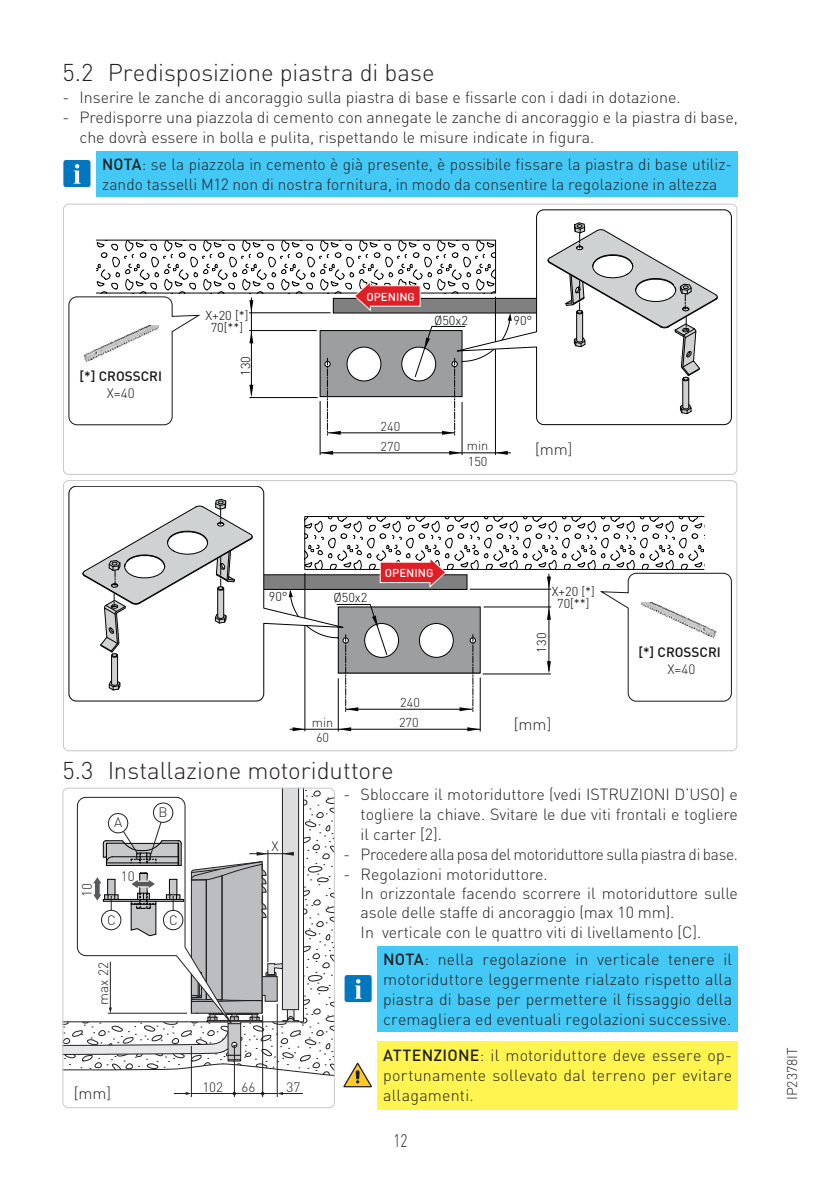
<style>
.page{position:relative;width:840px;height:1191px;background:#fff}
.page>*{position:absolute;margin:0;border:0;box-sizing:border-box;transform-origin:0 0}
.t1{font:300 24px "DIN Pro";letter-spacing:-.005em;color:#231f20}
.t2{font:300 18px "DIN Pro";color:#231f20;scale:.75 1}
.t3{font:300 16px/20px "DIN Pro";color:#231f20}
.t4{font:300 16px "DIN Pro";letter-spacing:-.02em;color:#231f20}
.t5{font:300 14px "DIN Pro";color:#231f20}
.t6{font:300 13.6px "DIN Pro";color:#231f20}
.t7{font:500 13.4px "DIN Pro";color:#161618}
.t8{font:300 13.4px "DIN Pro";color:#161618}
.t9{font:300 12.8px/12.4px "DIN Pro";color:#010202;text-align:center}
.t10{font:300 12.8px/15.4px "DIN Pro";color:#19161a}
.t11{font:500 11.4px "DIN Pro";color:#fff}
.s1{font-weight:500}
</style>
<div class="page">
<div style="left:63px;top:159px;width:28px;height:29px;background:#0077bf;border-radius:3px"></div>
<div style="left:62px;top:159px;width:29px;height:29px;border:1px solid #fff;border-radius:3px"></div>
<svg style="left:73px;top:164px;width:8px;height:20px"></svg>
<div style="left:96px;top:151px;width:641px;height:45px;background:#44c8f5"></div>
<svg style="left:98px;top:242px;width:356px;height:49px"></svg>
<hr style="left:249px;top:330px;width:67px;height:1px;background:#010202">
<hr style="left:249px;top:312px;width:81px;height:1px;background:#010202">
<hr style="left:251px;top:298px;width:1px;height:96px;background:#010202">
<hr style="left:249px;top:397px;width:68px;height:1px;background:#010202">
<svg style="left:249px;top:385px;width:4px;height:12px"></svg>
<svg style="left:249px;top:331px;width:4px;height:12px"></svg>
<svg style="left:249px;top:300px;width:4px;height:13px"></svg>
<hr style="left:320px;top:452px;width:190px;height:1px;background:#010202">
<hr style="left:461px;top:402px;width:1px;height:53px;background:#010202">
<hr style="left:495px;top:297px;width:1px;height:157px;background:#010202">
<svg style="left:495px;top:451px;width:12px;height:4px"></svg>
<svg style="left:320px;top:451px;width:13px;height:4px"></svg>
<svg style="left:449px;top:451px;width:12px;height:4px"></svg>
<hr style="left:319px;top:401px;width:1px;height:54px;background:#010202">
<svg style="left:319px;top:280px;width:176px;height:155px"></svg>
<svg style="left:454px;top:210px;width:277px;height:215px"></svg>
<svg style="left:547px;top:222px;width:170px;height:192px"></svg>
<svg style="left:69px;top:297px;width:131px;height:128px"></svg>
<img style="left:84px;top:326px;width:74px;height:36px">
<div style="left:63px;top:204px;width:674px;height:271px;border:1px solid #c6c8ca;border-radius:5px"></div>
<svg style="left:346px;top:518px;width:356px;height:50px"></svg>
<div style="left:304px;top:516px;width:400px;height:54px;border:1px solid #010202"></div>
<hr style="left:483px;top:606px;width:67px;height:1px;background:#010202">
<hr style="left:470px;top:589px;width:80px;height:1px;background:#010202">
<hr style="left:548px;top:574px;width:1px;height:97px;background:#010202">
<hr style="left:482px;top:673px;width:68px;height:1px;background:#010202">
<svg style="left:546px;top:661px;width:4px;height:13px"></svg>
<svg style="left:546px;top:607px;width:4px;height:13px"></svg>
<svg style="left:546px;top:576px;width:4px;height:13px"></svg>
<hr style="left:289px;top:729px;width:190px;height:1px;background:#010202">
<hr style="left:338px;top:678px;width:1px;height:53px;background:#010202">
<hr style="left:304px;top:573px;width:1px;height:158px;background:#010202">
<svg style="left:292px;top:727px;width:13px;height:4px"></svg>
<svg style="left:467px;top:727px;width:12px;height:4px"></svg>
<svg style="left:338px;top:727px;width:13px;height:4px"></svg>
<hr style="left:479px;top:678px;width:1px;height:53px;background:#010202">
<svg style="left:304px;top:556px;width:176px;height:155px"></svg>
<svg style="left:69px;top:486px;width:277px;height:215px"></svg>
<svg style="left:83px;top:499px;width:170px;height:191px"></svg>
<svg style="left:600px;top:573px;width:131px;height:128px"></svg>
<img style="left:641px;top:602px;width:74px;height:36px">
<div style="left:63px;top:480px;width:674px;height:271px;border:1px solid #c6c8ca;border-radius:5px"></div>
<svg style="left:343px;top:1062px;width:29px;height:25px"></svg>
<div style="left:377px;top:1041px;width:360px;height:68px;background:#fff450"></div>
<svg style="left:299px;top:788px;width:35px;height:288px"></svg>
<svg style="left:174px;top:1092px;width:17px;height:3px"></svg>
<svg style="left:278px;top:1092px;width:24px;height:3px"></svg>
<hr style="left:277px;top:1004px;width:1px;height:93px;background:#231f20">
<hr style="left:262px;top:1015px;width:1px;height:82px;background:#231f20">
<hr style="left:234px;top:1046px;width:1px;height:51px;background:#231f20">
<hr style="left:191px;top:1046px;width:1px;height:51px;background:#231f20">
<hr style="left:191px;top:1093px;width:86px;height:1px;background:#231f20">
<svg style="left:64px;top:789px;width:235px;height:293px"></svg>
<div style="left:62px;top:787px;width:272px;height:321px;border:1px solid #c6c8ca;border-radius:5px"></div>
<div style="left:344px;top:974px;width:28px;height:28px;background:#0077bf;border-radius:3px"></div>
<div style="left:343px;top:974px;width:29px;height:29px;border:1px solid #fff;border-radius:3px"></div>
<svg style="left:354px;top:979px;width:7px;height:19px"></svg>
<div style="left:377px;top:946px;width:360px;height:85px;background:#44c8f5"></div>
<h1 class="t1" style="left:62px;top:64px;width:373px">5.2 Predisposizione piastra di base</h1>
<p class="t3" style="left:62px;top:89px;width:619px">- Inserire le zanche di ancoraggio sulla piastra di base e fissarle con i dadi in dotazione.</p>
<p class="t3" style="left:79px;top:109px;width:659px;text-indent:-17px">- Predisporre una piazzola di cemento con annegate le zanche di ancoraggio e la piastra di base, che dovrà essere in bolla e pulita, rispettando le misure indicate in figura.</p>
<p class="t3" style="left:102px;top:156px;width:631px"><span class="s1">NOTA</span>: se la piazzola in cemento è già presente, è possibile fissare la piastra di base utiliz&shy;zando tasselli M12 non di nostra fornitura, in modo da consentire la regolazione in altezza</p>
<p class="t7" style="left:80px;top:371px;width:84px">[*] CROSSCRI</p>
<p class="t8" style="left:107px;top:388px;width:29px">X=40</p>
<p class="t9" style="left:205px;top:310px;width:45px">X+20 [*]<br>70[**]</p>
<p class="t9" style="left:241px;top:376px;width:21px;rotate:-90deg">130</p>
<p class="t11" style="left:366px;top:293px;width:50px">OPENING</p>
<p class="t9" style="left:434px;top:315px;width:35px">Ø50x2</p>
<p class="t9" style="left:513px;top:315px;width:20px">90°</p>
<p class="t10" style="left:380px;top:418px;width:21px;line-height:20px">240<br>270</p>
<p class="t10" style="left:466px;top:440px;width:23px">min<br>150</p>
<p class="t3" style="left:535px;top:441px;width:39px">[mm]</p>
<p class="t9" style="left:268px;top:592px;width:20px">90°</p>
<p class="t9" style="left:333px;top:592px;width:35px">Ø50x2</p>
<p class="t11" style="left:384px;top:569px;width:50px">OPENING</p>
<p class="t10" style="left:312px;top:716px;width:23px;text-align:center">min<br>60</p>
<p class="t10" style="left:399px;top:694px;width:22px;line-height:20px">240<br>270</p>
<p class="t9" style="left:551px;top:587px;width:45px">X+20 [*]<br>70[**]</p>
<p class="t9" style="left:536px;top:652px;width:21px;rotate:-90deg">130</p>
<p class="t3" style="left:513px;top:716px;width:39px">[mm]</p>
<h1 class="t1" style="left:62px;top:762px;width:332px">5.3 Installazione motoriduttore</h1>
<p class="t7" style="left:638px;top:648px;width:84px">[*] CROSSCRI</p>
<p class="t8" style="left:667px;top:664px;width:29px">X=40</p>
<p class="t6" style="left:114px;top:814px;width:10px">A</p>
<p class="t6" style="left:79px;top:897px;width:15px;rotate:-90deg">10</p>
<p class="t6" style="left:121px;top:868px;width:15px">10</p>
<p class="t6" style="left:107px;top:912px;width:10px">C</p>
<p class="t6" style="left:95px;top:1004px;width:44px;rotate:-90deg">max 22</p>
<p class="t6" style="left:158px;top:804px;width:11px">B</p>
<p class="t6" style="left:169px;top:912px;width:10px">C</p>
<p class="t6" style="left:271px;top:838px;width:9px">X</p>
<p class="t3" style="left:74px;top:1085px;width:39px">[mm]</p>
<p class="t6" style="left:202px;top:1079px;width:22px">102</p>
<p class="t6" style="left:241px;top:1079px;width:15px">66</p>
<p class="t6" style="left:286px;top:1079px;width:15px">37</p>
<p class="t3" style="left:360px;top:786px;width:378px;text-align:justify;text-indent:-17px">- Sbloccare il motoriduttore (vedi ISTRUZIONI D’USO) e togliere la chiave. Svitare le due viti frontali e togliere il carter [2].</p>
<p class="t4" style="left:343px;top:848px;width:395px">- Procedere alla posa del motoriduttore sulla piastra di base.</p>
<p class="t3" style="left:360px;top:866px;width:378px;line-height:19.2px;text-indent:-17px">- Regolazioni motoriduttore.<br>In orizzontale facendo scorrere il motoriduttore sulle asole delle staffe di ancoraggio (max 10 mm).<br>In verticale con le quattro viti di livellamento [C].</p>
<p class="t3" style="left:383px;top:951px;width:350px;text-align:justify"><span class="s1">NOTA</span>: nella regolazione in verticale tenere il motoriduttore leggermente rialzato rispetto alla piastra di base per permettere il fissaggio della cremagliera ed eventuali regolazioni successive.</p>
<p class="t3" style="left:383px;top:1047px;width:350px;text-align:justify"><span class="s1">ATTENZIONE</span>: il motoriduttore deve essere op&shy;portunamente sollevato dal terreno per evitare allagamenti.</p>
<p class="t2" style="left:393px;top:1134px;width:20px">12</p>
<p class="t5" style="left:786px;top:1100px;width:54px;rotate:-90deg">IP2378IT</p>
</div>
